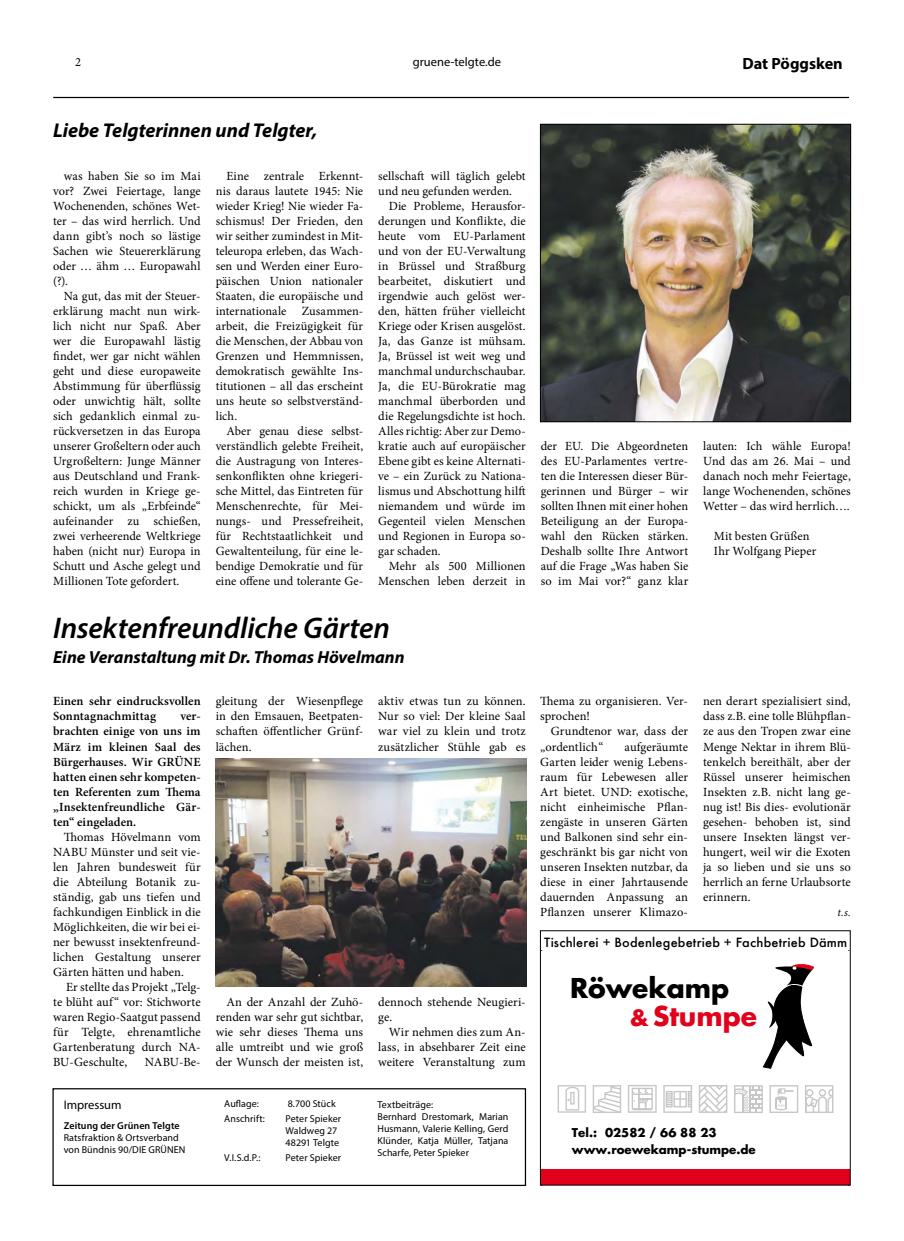
<style>
.page{position:relative;width:904px;height:1241px;background:#fff}
.page>*{position:absolute;margin:0;border:0;box-sizing:border-box;transform-origin:0 0}
.t1{font:italic 600 30px "Myriad Pro";letter-spacing:-.005em;color:#000}
.t2{font:700 26.62px/28.4px "Futura";color:#000}
.t3{font:italic 700 20px "Myriad Pro";color:#000}
.t4{font:italic 700 17.5px "Myriad Pro";color:#000}
.t5{font:700 16.25px "Myriad Pro";color:#000}
.t6{font:12.5px/15px "Minion Pro";color:#000;text-align:justify}
.t7{font:600 12.5px/15px "Minion Pro";letter-spacing:.005em;color:#000}
.t8{font:12.5px "Myriad Pro";color:#000}
.t9{font:500 12.38px "Futura";letter-spacing:.015em;color:#000}
.t10{font:700 11.88px/16.2px "Futura";color:#000}
.t11{font:italic 11.25px "Minion Pro";color:#000}
.t12{font:10px/12px "Myriad Pro";letter-spacing:.01em;color:#000}
.t13{font:600 10px "Myriad Pro";letter-spacing:.01em;color:#000}
.s1{font-size:21.88px;color:#e2001a}
.s2{color:#e2001a}
</style>
<div class="page">
<hr style="left:53px;top:97px;width:796px;height:1px;background:#000">
<img style="left:542px;top:126px;width:306px;height:294px">
<div style="left:540px;top:124px;width:310px;height:298px;border:1px solid #000"></div>
<div style="left:52px;top:1087px;width:474px;height:98px;border:1px solid #000"></div>
<svg style="left:592px;top:1085px;width:29px;height:27px"></svg>
<svg style="left:628px;top:1085px;width:28px;height:27px"></svg>
<svg style="left:663px;top:1085px;width:29px;height:27px"></svg>
<svg style="left:698px;top:1085px;width:29px;height:27px"></svg>
<svg style="left:734px;top:1085px;width:28px;height:27px"></svg>
<svg style="left:769px;top:1085px;width:29px;height:27px"></svg>
<svg style="left:805px;top:1085px;width:28px;height:27px"></svg>
<svg style="left:557px;top:1085px;width:29px;height:27px"></svg>
<svg style="left:763px;top:964px;width:51px;height:104px"></svg>
<div style="left:540px;top:1169px;width:310px;height:15px;background:#e2001a"></div>
<img style="left:216px;top:758px;width:310px;height:228px">
<p class="t6" style="left:75px;top:54px;width:8px">2</p>
<p class="t8" style="left:413px;top:54px;width:90px">gruene-telgte.de</p>
<h3 class="t5" style="left:742px;top:53px;width:102px">Dat Pöggsken</h3>
<h3 class="t3" style="left:53px;top:118px;width:265px">Liebe Telgterinnen und Telgter,</h3>
<p class="t6" style="left:53px;top:169px;width:149px;text-indent:11px">was haben Sie so im Mai vor? Zwei Feiertage, lange Wochenenden, schönes Wet&shy;ter – das wird herrlich. Und dann gibt’s noch so lästige Sachen wie Steuererklärung oder … ähm … Europawahl (?).</p>
<p class="t6" style="left:53px;top:289px;width:149px;text-indent:11px">Na gut, das mit der Steuer&shy;erklärung macht nun wirk&shy;lich nicht nur Spaß. Aber wer die Europawahl lästig findet, wer gar nicht wählen geht und diese europaweite Abstimmung für überflüssig oder unwichtig hält, sollte sich gedanklich einmal zu&shy;rückversetzen in das Europa unserer Großeltern oder auch Urgroßeltern: Junge Männer aus Deutschland und Frank&shy;reich wurden in Kriege ge&shy;schickt, um als „Erbfeinde“ aufeinander zu schießen, zwei verheerende Weltkriege haben (nicht nur) Europa in Schutt und Asche gelegt und Millionen Tote gefordert.</p>
<p class="t6" style="left:216px;top:169px;width:149px;text-indent:11px">Eine zentrale Erkennt&shy;nis daraus lautete 1945: Nie wieder Krieg! Nie wieder Fa&shy;schismus! Der Frieden, den wir seither zumindest in Mit&shy;teleuropa erleben, das Wach&shy;sen und Werden einer Euro&shy;päischen Union nationaler Staaten, die europäische und internationale Zusammen&shy;arbeit, die Freizügigkeit für die Menschen, der Abbau von Grenzen und Hemmnissen, demokratisch gewählte Ins&shy;titutionen – all das erscheint uns heute so selbstverständ&shy;lich.</p>
<p class="t6" style="left:216px;top:424px;width:149px;text-indent:11px">Aber genau diese selbst&shy;verständlich gelebte Freiheit, die Austragung von Interes&shy;senkonflikten ohne kriegeri&shy;sche Mittel, das Eintreten für Menschenrechte, für Mei&shy;nungs- und Pressefreiheit, für Rechtstaatlichkeit und Gewaltenteilung, für eine le&shy;bendige Demokratie und für eine offene und tolerante Ge-</p>
<p class="t6" style="left:378px;top:169px;width:149px">sellschaft will täglich gelebt und neu gefunden werden.</p>
<p class="t6" style="left:378px;top:199px;width:149px;text-indent:11px">Die Probleme, Herausfor&shy;derungen und Konflikte, die heute vom EU-Parlament und von der EU-Verwaltung in Brüssel und Straßburg bearbeitet, diskutiert und irgendwie auch gelöst wer&shy;den, hätten früher vielleicht Kriege oder Krisen ausgelöst.<br>Ja, das Ganze ist mühsam.<br>Ja, Brüssel ist weit weg und manchmal undurchschaubar.<br>Ja, die EU-Bürokratie mag manchmal überborden und die Regelungsdichte ist hoch.<br>Alles richtig: Aber zur Demo&shy;kratie auch auf europäischer Ebene gibt es keine Alternati&shy;ve – ein Zurück zu Nationa&shy;lismus und Abschottung hilft niemandem und würde im Gegenteil vielen Menschen und Regionen in Europa so&shy;gar schaden.</p>
<p class="t6" style="left:378px;top:559px;width:149px;text-align:right">Mehr als 500 Millionen<br>Menschen leben derzeit in</p>
<h1 class="t1" style="left:53px;top:609px;width:338px">Insektenfreundliche Gärten</h1>
<h3 class="t4" style="left:53px;top:645px;width:353px">Eine Veranstaltung mit Dr. Thomas Hövelmann</h3>
<p class="t7" style="left:53px;top:693px;width:149px">Einen sehr eindrucksvollen<br>Sonntagnachmittag</p>
<p class="t6" style="left:216px;top:694px;width:149px">gleitung der Wiesenpflege in den Emsauen, Beetpaten&shy;schaften öffentlicher Grünf&shy;lächen.</p>
<p class="t6" style="left:378px;top:694px;width:149px">aktiv etwas tun zu können.<br>Nur so viel: Der kleine Saal war viel zu klein und trotz zusätzlicher Stühle gab es</p>
<p class="t7" style="left:53px;top:708px;width:149px;text-align:justify;text-indent:127px">ver&shy;brachten einige von uns im März im kleinen Saal des Bürgerhauses. Wir GRÜNE hatten einen sehr kompeten&shy;ten Referenten zum Thema „Insektenfreundliche Gär&shy;ten“ eingeladen.</p>
<p class="t6" style="left:53px;top:829px;width:149px;text-indent:11px">Thomas Hövelmann vom NABU Münster und seit vie&shy;len Jahren bundesweit für die Abteilung Botanik zu&shy;ständig, gab uns tiefen und fachkundigen Einblick in die Möglichkeiten, die wir bei ei&shy;ner bewusst insektenfreund&shy;lichen Gestaltung unserer Gärten hätten und haben.</p>
<p class="t6" style="left:53px;top:979px;width:149px;text-indent:13px">Er stellte das Projekt „Telg&shy;te blüht auf“ vor: Stichworte waren Regio-Saatgut passend für Telgte, ehrenamtliche Gartenberatung durch NA-BU-Geschulte,</p>
<p class="t6" style="left:216px;top:994px;width:149px;text-indent:11px">An der Anzahl der Zuhö&shy;renden war sehr gut sichtbar, wie sehr dieses Thema uns alle umtreibt und wie groß der Wunsch der meisten ist,</p>
<p class="t6" style="left:378px;top:994px;width:149px">dennoch stehende Neugieri&shy;ge.</p>
<p class="t6" style="left:378px;top:1024px;width:149px;text-indent:11px">Wir nehmen dies zum An&shy;lass, in absehbarer Zeit eine weitere Veranstaltung zum</p>
<p class="t6" style="left:145px;top:1054px;width:57px">NABU-Be-</p>
<p class="t8" style="left:64px;top:1097px;width:59px">Impressum</p>
<p class="t13" style="left:64px;top:1118px;width:117px">Zeitung der Grünen Telgte</p>
<p class="t12" style="left:64px;top:1130px;width:123px">Ratsfraktion &amp; Ortsverband von Bündnis 90/DIE GRÜNEN</p>
<p class="t12" style="left:224px;top:1097px;width:36px">Auflage:</p>
<p class="t12" style="left:288px;top:1097px;width:50px">8.700 Stück</p>
<p class="t12" style="left:224px;top:1112px;width:42px">Anschrift:</p>
<p class="t12" style="left:285px;top:1112px;width:57px">Peter Spieker<br>Waldweg 27<br>48291 Telgte</p>
<p class="t12" style="left:224px;top:1151px;width:38px">V.I.S.d.P.:</p>
<p class="t12" style="left:285px;top:1151px;width:57px">Peter Spieker</p>
<p class="t12" style="left:377px;top:1097px;width:132px">Textbeiträge:<br>Bernhard Drestomark, Marian<br>Husmann, Valerie Kelling, Gerd<br>Klünder, Katja Müller, Tatjana<br>Scharfe, Peter Spieker</p>
<p class="t6" style="left:540px;top:439px;width:149px">der EU. Die Abgeordneten des EU-Parlamentes vertre&shy;ten die Interessen dieser Bür&shy;gerinnen und Bürger – wir sollten Ihnen mit einer hohen Beteiligung an der Europa&shy;wahl den Rücken stärken.<br>Deshalb sollte Ihre Antwort auf die Frage „Was haben Sie so im Mai vor?“ ganz klar</p>
<p class="t6" style="left:703px;top:439px;width:149px">lauten: Ich wähle Europa!<br>Und das am 26. Mai – und danach noch mehr Feiertage, lange Wochenenden, schönes Wetter – das wird herrlich….</p>
<p class="t6" style="left:714px;top:529px;width:104px">Mit besten Grüßen<br>Ihr Wolfgang Pieper</p>
<p class="t6" style="left:540px;top:694px;width:149px">Thema zu organisieren. Ver&shy;sprochen!</p>
<p class="t6" style="left:540px;top:724px;width:149px;text-indent:11px">Grundtenor war, dass der „ordentlich“</p>
<p class="t6" style="left:540px;top:739px;width:149px;text-indent:84px">aufgeräumte Garten leider wenig Lebens&shy;raum für Lebewesen aller Art bietet. UND: exotische, nicht einheimische Pflan&shy;zengäste in unseren Gärten und Balkonen sind sehr ein&shy;geschränkt bis gar nicht von unseren Insekten nutzbar, da diese in einer Jahrtausende dauernden Anpassung an Pflanzen unserer Klimazo-</p>
<p class="t6" style="left:703px;top:694px;width:149px">nen derart spezialisiert sind, dass z.B. eine tolle Blühpflan&shy;ze aus den Tropen zwar eine Menge Nektar in ihrem Blü&shy;tenkelch bereithält, aber der Rüssel unserer heimischen Insekten z.B. nicht lang ge&shy;nug ist! Bis dies- evolutionär gesehen- behoben ist, sind unsere Insekten längst ver&shy;hungert, weil wir die Exoten ja so lieben und sie uns so herrlich an ferne Urlaubsorte erinnern.</p>
<p class="t11" style="left:837px;top:904px;width:15px">t.s.</p>
<p class="t9" style="left:544px;top:933px;width:305px">Tischlerei + Bodenlegebetrieb + Fachbetrieb Dämm</p>
<h2 class="t2" style="left:630px;top:972px;width:129px;text-indent:-60px">Röwekamp<br><span class="s1">&amp;</span> <span class="s2">Stumpe</span></h2>
<p class="t10" style="left:572px;top:1124px;width:185px">Tel.: 02582 / 66 88 23 www.roewekamp-stumpe.de</p>
</div>
